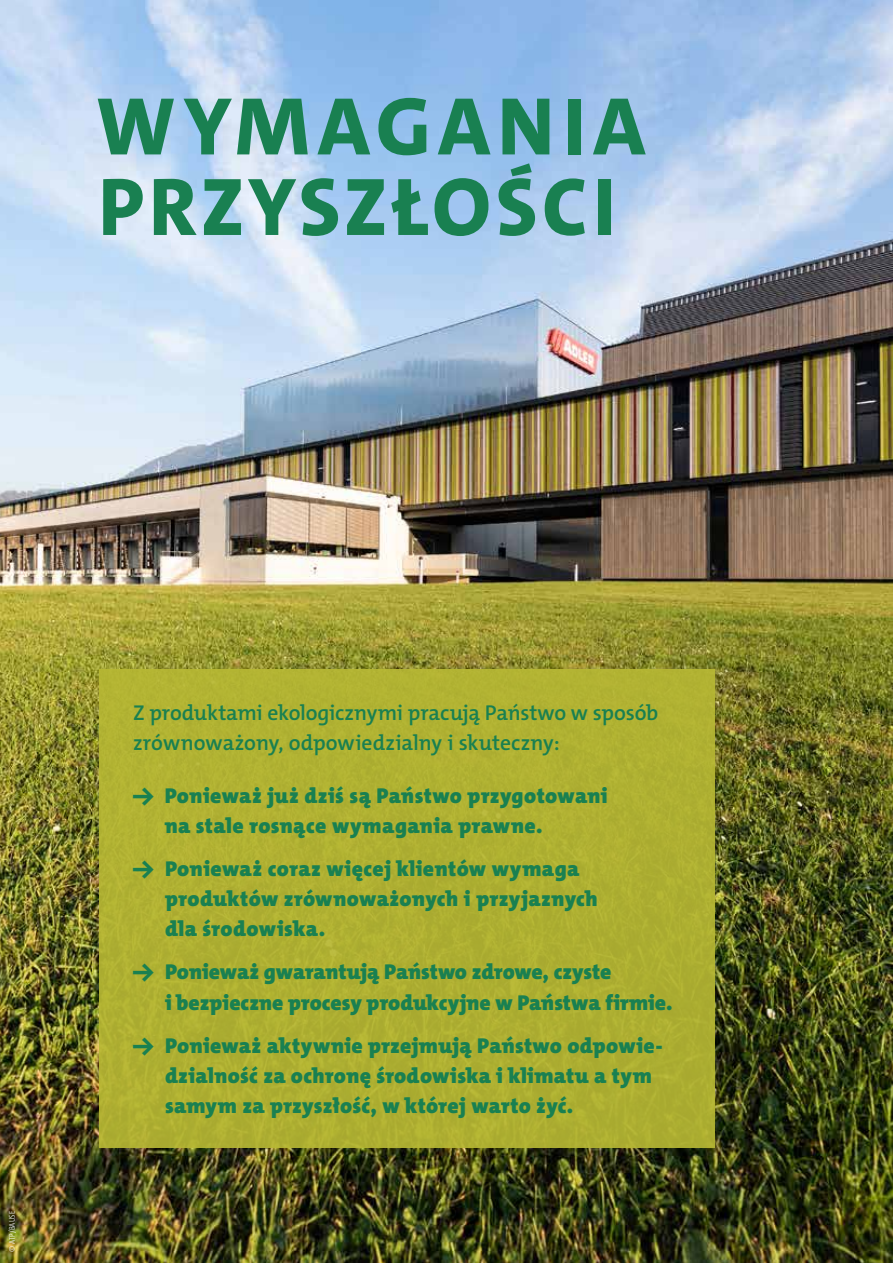
<style>
.page{position:relative;width:893px;height:1263px;background:#fff}
.page>*{position:absolute;margin:0;border:0;box-sizing:border-box;transform-origin:0 0}
.t1{font:800 82.65px/80.6px "The Mix C4 s";letter-spacing:.06em;color:#198051}
.t2{font:900 21.6px/30.2px "The Mix C4 s";letter-spacing:.015em;color:#198051}
.t3{font:600 21.6px/30.2px "The Mix C4 s";letter-spacing:-.005em;color:#198051}
.t4{font:900 21.6px/30.2px "The Mix C4 s";letter-spacing:-.005em;color:#198051}
.t5{font:300 8.25px "The Mix Cd";letter-spacing:.015em;color:#fff}
.s1{font-family:"The Mix C4 s"}
</style>
<div class="page">
<img style="left:0;top:0;width:893px;height:1263px">
<div style="left:99px;top:669px;width:615px;height:479px;background:#afb032"></div>
<h1 class="t1" style="left:96px;top:87px;width:551px">WYMAGANIA<br>PRZYSZŁOŚCI</h1>
<p class="t5" style="left:7px;top:1252px;width:42px;rotate:-90deg"><span class="s1">©</span> ATP/Bause</p>
<p class="t3" style="left:133px;top:698px;width:527px">Z produktami ekologicznymi pracują Państwo w sposób zrównoważony, odpowiedzialny i skuteczny:</p>
<p class="t2" style="left:165px;top:780px;width:445px;text-indent:-32px">→ Ponieważ już dziś są Państwo przygotowani na stale rosnące wymagania prawne.</p>
<p class="t2" style="left:165px;top:854px;width:434px;text-indent:-32px">→ Ponieważ coraz więcej klientów wymaga produktów zrównoważonych i przyjaznych dla środowiska.</p>
<p class="t4" style="left:165px;top:957px;width:509px;text-indent:-32px">→ Ponieważ gwarantują Państwo zdrowe, czyste<br>i bezpieczne procesy produkcyjne w Państwa firmie.</p>
<p class="t2" style="left:165px;top:1030px;width:499px;text-indent:-32px">→ Ponieważ aktywnie przejmują Państwo odpowie&shy;dzialność za ochronę środowiska i klimatu a tym samym za przyszłość, w której warto żyć.</p>
</div>
